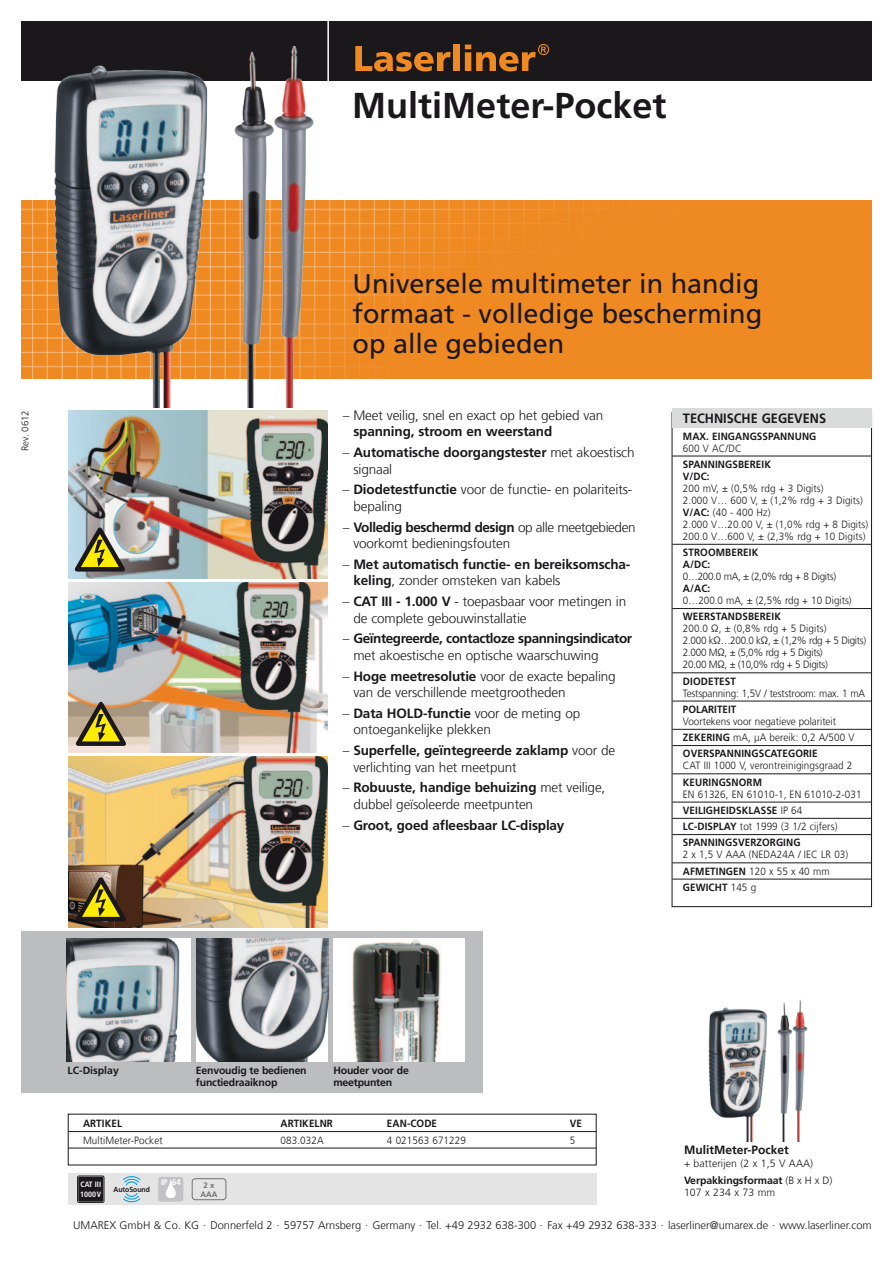
<style>
.page{position:relative;width:893px;height:1263px;background:#fff}
.page>*{position:absolute;margin:0;border:0;box-sizing:border-box;transform-origin:0 0}
.t1{font:700 36px "Frutiger LT Com";color:#1a181b}
.t2{font:27px/30px "Frutiger LT Com";color:#1a181b;text-align:justify}
.t3{font:300 13.5px/16.5px "Frutiger LT Com";letter-spacing:-.01em;color:#1a181b}
.t4{font:700 13.5px/16.5px "Frutiger LT Com";letter-spacing:-.01em;color:#1a181b}
.t5{font:700 13.5px/16.5px "Frutiger LT Com";letter-spacing:-.03em;color:#1a181b}
.t6{font:700 13.5px "Frutiger LT Com";letter-spacing:-.01em;color:#1a181b;scale:.94 1}
.t7{font:700 12px "Frutiger LT Com";color:#1a181b}
.t8{font:300 11.1px "Frutiger LT Com";color:#1a181b}
.t9{font:300 10.5px/16.2px "Frutiger LT Com";letter-spacing:.01em;color:#1a181b;scale:.94 1}
.t10{font:300 10.5px/12px "Frutiger LT Com";letter-spacing:-.03em;color:#1a181b;scale:.94 1}
.t11{font:700 10.5px/12px "Frutiger LT Com";letter-spacing:.01em;color:#1a181b;scale:.94 1}
.t12{font:300 10.5px/16.8px "Frutiger LT Com";letter-spacing:.01em;color:#1a181b}
.t13{font:700 10.5px/12px "Frutiger LT Com";letter-spacing:-.02em;color:#1a181b}
.t14{font:300 10.5px "Frutiger LT Com";letter-spacing:-.01em;color:#1a181b;scale:.94 1}
.t15{font:700 10.5px "Frutiger LT Com";letter-spacing:.01em;color:#1a181b}
.t16{font:300 9.6px "Frutiger LT Com";color:#1a181b}
.t17{font:700 8.1px "Frutiger LT Com";color:#fff;scale:.94 1}
.t18{font:700 condensed 7.8px/9.3px "Frutiger LT Com";color:#fff}
.t19{font:700 7.8px/9px "Frutiger LT Com";color:#707173;text-align:center}
.t20{font:700 7.2px "Frutiger LT Com";color:#1a181b;scale:.94 1}
.s1{font-weight:300}
.s2{font-weight:700}
</style>
<div class="page">
<div style="left:68px;top:1174px;width:528px;height:31px;background:#e4e4e5"></div>
<div style="left:192px;top:1178px;width:34px;height:22px;border:1px solid #707173;border-radius:3px"></div>
<div style="left:158px;top:1177px;width:25px;height:24px;background:#c3c3c5;border-radius:3px"></div>
<svg style="left:166px;top:1181px;width:9px;height:17px"></svg>
<svg style="left:123px;top:1176px;width:17px;height:10px"></svg>
<svg style="left:123px;top:1193px;width:17px;height:9px"></svg>
<div style="left:77px;top:1176px;width:27px;height:26px;border:1px solid #1a181b;border-radius:2px"></div>
<div style="left:78px;top:1177px;width:25px;height:25px;background:#1a181b"></div>
<img style="left:21px;top:200px;width:851px;height:178px">
<div style="left:21px;top:21px;width:851px;height:60px;background:#1a181b"></div>
<hr style="left:327px;top:20px;width:2px;height:62px;background:#fff">
<img style="left:708px;top:999px;width:100px;height:142px">
<svg style="left:355px;top:46px;width:96px;height:25px"></svg>
<div style="left:454px;top:44px;width:6px;height:27px;background:#ef8922"></div>
<svg style="left:465px;top:44px;width:84px;height:27px"></svg>
<img style="left:24px;top:47px;width:311px;height:360px">
<img style="left:68px;top:757px;width:259px;height:170px">
<img style="left:68px;top:583px;width:259px;height:170px">
<div style="left:21px;top:931px;width:462px;height:162px;background:#bcbdbf"></div>
<img style="left:68px;top:410px;width:259px;height:168px">
<svg style="left:74px;top:527px;width:51px;height:45px;background:#979866"></svg>
<svg style="left:75px;top:702px;width:51px;height:44px;background:#978745"></svg>
<img style="left:67px;top:938px;width:124px;height:124px">
<img style="left:196px;top:938px;width:132px;height:124px">
<div style="left:333px;top:938px;width:132px;height:124px;background:#fff"></div>
<img style="left:352px;top:939px;width:89px;height:123px">
<svg style="left:75px;top:877px;width:51px;height:44px;background:#756425"></svg>
<hr style="left:68px;top:1131px;width:528px;height:1px;background:#1a181b">
<hr style="left:68px;top:1148px;width:528px;height:1px;background:#1a181b">
<div style="left:672px;top:412px;width:200px;height:495px;border:1px solid #1a181b"></div>
<div style="left:672px;top:408px;width:200px;height:19px;background:#dadbdb"></div>
<hr style="left:672px;top:456px;width:199px;height:1px;background:#1a181b">
<hr style="left:672px;top:544px;width:199px;height:1px;background:#1a181b">
<hr style="left:672px;top:608px;width:199px;height:1px;background:#1a181b">
<hr style="left:672px;top:672px;width:199px;height:1px;background:#1a181b">
<hr style="left:672px;top:701px;width:199px;height:1px;background:#1a181b">
<hr style="left:672px;top:729px;width:199px;height:1px;background:#1a181b">
<hr style="left:672px;top:745px;width:199px;height:1px;background:#1a181b">
<hr style="left:672px;top:773px;width:199px;height:1px;background:#1a181b">
<hr style="left:672px;top:802px;width:199px;height:1px;background:#1a181b">
<hr style="left:672px;top:818px;width:199px;height:1px;background:#1a181b">
<hr style="left:672px;top:834px;width:199px;height:1px;background:#1a181b">
<hr style="left:672px;top:862px;width:199px;height:1px;background:#1a181b">
<hr style="left:672px;top:879px;width:199px;height:1px;background:#1a181b">
<p class="t16" style="left:20px;top:451px;width:42px;rotate:-90deg">Rev. 0612</p>
<h1 class="t1" style="left:352px;top:84px;width:316px">MultiMeter-Pocket</h1>
<h2 class="t2" style="left:353px;top:268px;width:411px">Universele multimeter in handig formaat - volledige bescherming op alle gebieden</h2>
<p class="t3" style="left:343px;top:407px;width:262px">– Meet veilig, snel en exact op het gebied van</p>
<p class="t4" style="left:353px;top:423px;width:200px">spanning, stroom en weerstand</p>
<p class="t4" style="left:353px;top:444px;width:283px;text-indent:-11px"><span class="s1">–</span> Automatische doorgangstester <span class="s1">met akoestisch signaal</span></p>
<p class="t3" style="left:353px;top:481px;width:280px;text-indent:-11px">– <span class="s2">Diodetestfunctie</span> voor de functie- en polariteits&shy;bepaling</p>
<p class="t3" style="left:353px;top:519px;width:284px;text-indent:-11px">– <span class="s2">Volledig beschermd design</span> op alle meetgebieden voorkomt bedieningsfouten</p>
<p class="t4" style="left:353px;top:556px;width:279px;text-indent:-11px"><span class="s1">–</span> Met automatisch functie- en bereiksomscha&shy;keling<span class="s1">, zonder omsteken van kabels</span></p>
<p class="t3" style="left:353px;top:593px;width:274px;text-indent:-11px">– <span class="s2">CAT III - 1.000 V</span> - toepasbaar voor metingen in de complete gebouwinstallatie</p>
<p class="t5" style="left:353px;top:630px;width:280px;text-indent:-11px"><span class="s1">–</span> Geïntegreerde, contactloze spanningsindicator <span class="s1">met akoestische en optische waarschuwing</span></p>
<p class="t3" style="left:353px;top:668px;width:264px;text-indent:-11px">– <span class="s2">Hoge meetresolutie</span> voor de exacte bepaling van de verschillende meetgrootheden</p>
<p class="t3" style="left:353px;top:705px;width:228px;text-indent:-11px">– <span class="s2">Data HOLD-functie</span> voor de meting op ontoegankelijke plekken</p>
<p class="t3" style="left:353px;top:742px;width:263px;text-indent:-11px">– <span class="s2">Superfelle, geïntegreerde zaklamp</span> voor de verlichting van het meetpunt</p>
<p class="t3" style="left:353px;top:779px;width:254px;text-indent:-11px">– <span class="s2">Robuuste, handige behuizing</span> met veilige, dubbel geïsoleerde meetpunten</p>
<p class="t4" style="left:343px;top:817px;width:223px"><span class="s1">–</span> Groot, goed afleesbaar LC-display</p>
<p class="t6" style="left:683px;top:411px;width:154px">TECHNISCHE GEGEVENS</p>
<p class="t11" style="left:683px;top:430px;width:45px">MAX. Eingangsspann</p>
<p class="t11" style="left:795px;top:430px;width:16px">ung</p>
<p class="t9" style="left:683px;top:440px;width:64px">600 V AC/DC</p>
<p class="t11" style="left:683px;top:458px;width:94px">SPANNINGSBEREIK<br>V/DC:</p>
<p class="t9" style="left:683px;top:482px;width:199px;line-height:12px">200 mV, ± (0,5% rdg + 3 Digits)<br>2.000 V… 600 V, ± (1,2% rdg + 3 Digits)<br><span class="s2">V/AC:</span> (40 - 400 Hz)<br>2.000 V…20.00 V, ± (1,0% rdg + 8 Digits)<br>200.0 V…600 V, ± (2,3% rdg + 10 Digits)</p>
<p class="t11" style="left:683px;top:546px;width:81px">STROOMBEREIK<br>A/DC:</p>
<p class="t10" style="left:683px;top:570px;width:164px">0…200.0 mA, ± (2,0% rdg + 8 Digits)</p>
<p class="t11" style="left:683px;top:582px;width:31px">A/AC:</p>
<p class="t9" style="left:683px;top:592px;width:181px">0…200.0 mA, ± (2,5% rdg + 10 Digits)</p>
<p class="t11" style="left:683px;top:611px;width:105px">WEERSTANDSBEREIK</p>
<p class="t10" style="left:683px;top:623px;width:196px">200.0 Ω, ± (0,8% rdg + 5 Digits)<br>2.000 kΩ…200.0 kΩ, ± (1,2% rdg + 5 Digits)<br>2.000 MΩ, ± (5,0% rdg + 5 Digits)<br>20.00 MΩ, ± (10,0% rdg + 5 Digits)</p>
<p class="t11" style="left:683px;top:675px;width:58px">DIODETEST</p>
<p class="t14" style="left:683px;top:687px;width:195px">Testspanning: 1,5V / teststroom: max. 1 mA</p>
<p class="t11" style="left:683px;top:703px;width:13px">Polariteit</p>
<p class="t9" style="left:683px;top:713px;width:184px">Voortekens voor negatieve polariteit<br><span class="s2">ZEKERING</span> mA, μA bereik: 0,2 A/500 V<br><span class="s2">OVERSPANNINGSCATEGORIE</span></p>
<p class="t9" style="left:683px;top:758px;width:182px">CAT III 1000 V, verontreinigingsgraad 2</p>
<p class="t11" style="left:683px;top:776px;width:29px">Keuringsnorm</p>
<p class="t9" style="left:683px;top:786px;width:192px">EN 61326, EN 61010-1, EN 61010-2-031<br><span class="s2">VEILIGHEIDSKLASSE</span> IP 64<br><span class="s2">LC-DISPLAY</span> tot 1999 (3 1/2 cijfers)<br><span class="s2">SPANNINGSVERZORGING</span></p>
<p class="t9" style="left:683px;top:847px;width:177px">2 x 1,5 V AAA (NEDA24A / IEC LR 03)<br><span class="s2">AFMETINGEN</span> 120 x 55 x 40 mm<br><span class="s2">gewicht</span></p>
<p class="t9" style="left:731px;top:879px;width:29px">145 g</p>
<p class="t15" style="left:68px;top:1064px;width:53px">LC-Display</p>
<p class="t13" style="left:196px;top:1064px;width:112px">Eenvoudig te bedienen functiedraaiknop</p>
<p class="t13" style="left:333px;top:1064px;width:77px">Houder voor de meetpunten</p>
<p class="t11" style="left:83px;top:1117px;width:35px">Arti kel</p>
<p class="t11" style="left:281px;top:1117px;width:54px">Arti kelNr</p>
<p class="t11" style="left:387px;top:1117px;width:38px">EAN-Code</p>
<p class="t11" style="left:570px;top:1117px;width:14px">VE</p>
<p class="t9" style="left:83px;top:1132px;width:86px">MultiMeter-Pocket</p>
<p class="t9" style="left:281px;top:1132px;width:47px">083.032A</p>
<p class="t9" style="left:387px;top:1132px;width:86px">4 021563 671229</p>
<p class="t9" style="left:570px;top:1132px;width:7px">5</p>
<p class="t18" style="left:80px;top:1180px;width:23px">CAT III<br>1000V</p>
<p class="t20" style="left:113px;top:1185px;width:40px">AutoSound</p>
<p class="t17" style="left:161px;top:1177px;width:22px">IP 64</p>
<p class="t19" style="left:201px;top:1180px;width:19px">2 x<br>AAA</p>
<p class="t7" style="left:684px;top:1143px;width:106px">MulitMeter-Pocket</p>
<p class="t12" style="left:684px;top:1155px;width:150px">+ batterijen (2 x 1,5 V AAA)<br><span class="s2">Verpakkingsformaat</span> (B x H x D)</p>
<p class="t12" style="left:684px;top:1184px;width:93px">107 x 234 x 73 mm</p>
<p class="t8" style="left:73px;top:1218px;width:800px">UMAREX GmbH &amp; Co. KG . Donnerfeld 2 . 59757 Arnsberg . Germany . Tel. +49 2932 638-300 . Fax +49 2932 638-333 . laserliner@umarex.de . www.laserliner.com</p>
</div>
